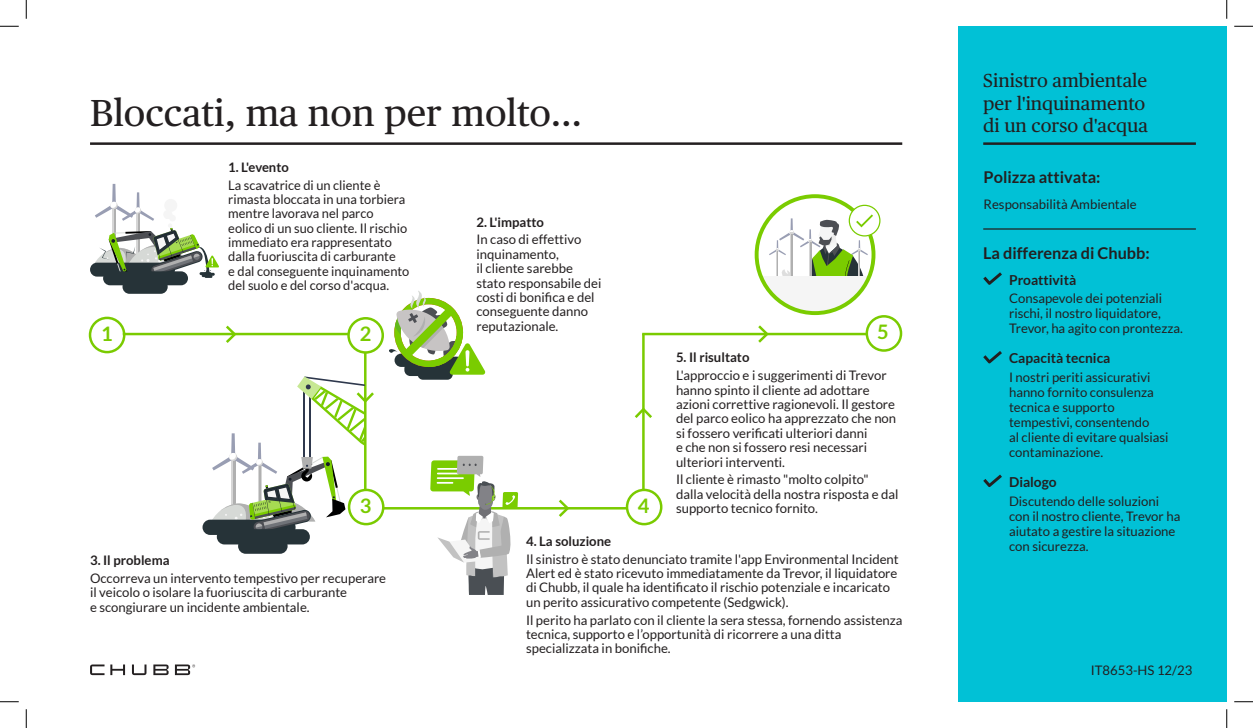
<style>
.page{position:relative;width:1253px;height:728px;background:#fff}
.page>*{position:absolute;margin:0;border:0;box-sizing:border-box;transform-origin:0 0}
.t1{font:37.5px "Chubb Publico Text";color:#231f20}
.t2{font:700 20px "Lato";color:#7acb00}
.t3{font:18.75px/22.5px "Chubb Publico Text";color:#231f20}
.Side_sub_2{font:700 16.25px "Lato";color:#231f20}
.Side_copy{font:700 16.25px "Lato";color:#231f20}
.Sub_side_3{font:700 13.75px "Lato";color:#231f20}
.Main_copy{font:13.12px/14.4px "Lato";color:#231f20}
.Side_copy-2{font:13.12px/15px "Lato";color:#231f20}
.t4{font:700 13.12px "Lato";color:#231f20}
.Side_copy-3{font:13.12px "Lato";color:#231f20}
.s1{font-style:inherit}
</style>
<div class="page">
<div style="left:958px;top:26px;width:268px;height:675px;background:#01c1d6"></div>
<div style="left:89px;top:316px;width:36px;height:37px;border:2px solid #7acb00;border-radius:50%"></div>
<hr style="left:364px;top:333px;width:2px;height:176px;background:#7acb00">
<div style="left:348px;top:318px;width:35px;height:34px;background:#fff;border-radius:50%"></div>
<div style="left:347px;top:317px;width:37px;height:36px;border:2px solid #7acb00;border-radius:50%"></div>
<hr style="left:123px;top:333px;width:225px;height:2px;background:#7acb00">
<hr style="left:365px;top:507px;width:279px;height:2px;background:#7acb00">
<hr style="left:642px;top:333px;width:249px;height:2px;background:#7acb00">
<hr style="left:642px;top:334px;width:2px;height:176px;background:#7acb00">
<svg style="left:349px;top:490px;width:34px;height:34px"></svg>
<div style="left:348px;top:488px;width:36px;height:37px;border:2px solid #7acb00;border-radius:50%"></div>
<div style="left:867px;top:316px;width:34px;height:34px;background:#fff;border-radius:50%"></div>
<div style="left:865px;top:315px;width:37px;height:37px;border:2px solid #7acb00;border-radius:50%"></div>
<svg style="left:90px;top:664px;width:105px;height:11px"></svg>
<svg style="left:223px;top:325px;width:15px;height:18px"></svg>
<svg style="left:755px;top:325px;width:15px;height:18px"></svg>
<svg style="left:634px;top:405px;width:18px;height:15px"></svg>
<hr style="left:983px;top:142px;width:213px;height:3px;background:#231f20">
<svg style="left:983px;top:272px;width:19px;height:13px"></svg>
<svg style="left:983px;top:351px;width:19px;height:12px"></svg>
<svg style="left:983px;top:474px;width:19px;height:13px"></svg>
<hr style="left:983px;top:228px;width:213px;height:1px;background:#231f20">
<div style="left:627px;top:490px;width:34px;height:34px;background:#fff;border-radius:50%"></div>
<div style="left:626px;top:488px;width:36px;height:37px;border:2px solid #7acb00;border-radius:50%"></div>
<svg style="left:556px;top:499px;width:15px;height:18px"></svg>
<div style="left:90px;top:262px;width:85px;height:14px;background:#263338;border-radius:7px"></div>
<div style="left:122px;top:280px;width:46px;height:14px;background:#263338;border-radius:7px"></div>
<svg style="left:94px;top:184px;width:125px;height:101px"></svg>
<div style="left:404px;top:362px;width:43px;height:14px;background:#263338;border-radius:6px"></div>
<div style="left:417px;top:366px;width:36px;height:13px;background:#263338;border-radius:5px"></div>
<svg style="left:389px;top:291px;width:96px;height:83px"></svg>
<div style="left:202px;top:519px;width:93px;height:16px;background:#263338;border-radius:8px"></div>
<div style="left:217px;top:529px;width:93px;height:15px;background:#263338;border-radius:8px"></div>
<div style="left:238px;top:538px;width:50px;height:15px;background:#263338;border-radius:8px"></div>
<svg style="left:211px;top:376px;width:165px;height:157px"></svg>
<svg style="left:430px;top:456px;width:88px;height:139px"></svg>
<svg style="left:759px;top:276px;width:10px;height:18px"></svg>
<div style="left:754px;top:194px;width:121px;height:121px;border:4px solid #7acc00;border-radius:50%"></div>
<svg style="left:849px;top:205px;width:31px;height:31px"></svg>
<div style="left:848px;top:205px;width:32px;height:31px;border:1px solid #7acc00;border-radius:50%"></div>
<svg style="left:769px;top:212px;width:106px;height:101px"></svg>
<hr style="left:90px;top:142px;width:812px;height:3px;background:#231f20">
<svg style="left:0;top:25px;width:19px;height:2px"></svg>
<svg style="left:1234px;top:25px;width:19px;height:2px"></svg>
<svg style="left:0;top:701px;width:19px;height:1px"></svg>
<svg style="left:1234px;top:701px;width:19px;height:1px"></svg>
<svg style="left:25px;top:0;width:2px;height:19px"></svg>
<svg style="left:25px;top:709px;width:2px;height:19px"></svg>
<svg style="left:1226px;top:0;width:1px;height:19px"></svg>
<svg style="left:1226px;top:709px;width:1px;height:19px"></svg>
<p class="t1" style="left:90px;top:84px;width:494px">Bloccati, ma non per molto…</p>
<p class="t4" style="left:228px;top:159px;width:62px">1. L'evento</p>
<p class="Main_copy" style="left:228px;top:177px;width:183px">La scavatrice di un cliente è rimasta bloccata in una torbiera mentre lavorava nel parco eolico di un suo cliente. Il rischio immediato era rappresentato dalla fuoriuscita di carburante<br>e dal conseguente inquinamento del suolo e del corso d'acqua.</p>
<p class="t4" style="left:476px;top:214px;width:69px">2. L'impatto</p>
<p class="Main_copy" style="left:476px;top:232px;width:127px">In caso di effettivo inquinamento,<br>il cliente sarebbe stato responsabile dei costi di bonifica e del conseguente danno reputazionale.</p>
<p class="t2" style="left:101px;top:322px;width:13px">1</p>
<p class="t2" style="left:360px;top:322px;width:13px">2</p>
<p class="t2" style="left:360px;top:494px;width:13px">3</p>
<p class="t2" style="left:638px;top:494px;width:13px">4</p>
<p class="t2" style="left:877px;top:320px;width:13px">5</p>
<p class="t4" style="left:676px;top:350px;width:75px">5. Il risultato</p>
<p class="Main_copy" style="left:676px;top:368px;width:222px">L'approccio e i suggerimenti di Trevor hanno spinto il cliente ad adottare azioni correttive ragionevoli. Il gestore del parco eolico ha apprezzato che non si fossero verificati ulteriori danni<br>e che non si fossero resi necessari ulteriori interventi.</p>
<p class="Main_copy" style="left:676px;top:472px;width:224px">Il cliente è rimasto "molto colpito" dalla velocità della nostra risposta e dal supporto tecnico fornito.</p>
<p class="t4" style="left:90px;top:552px;width:81px">3. Il problema</p>
<p class="Main_copy" style="left:90px;top:571px;width:298px">Occorreva un intervento tempestivo per recuperare il veicolo o isolare la fuoriuscita di carburante<br>e scongiurare un incidente ambientale.</p>
<p class="t4" style="left:526px;top:533px;width:87px">4. La soluzione</p>
<p class="Main_copy" style="left:526px;top:551px;width:374px">Il sinistro è stato denunciato tramite l'app Environmental Incident Alert ed è stato ricevuto immediatamente da Trevor, il liquidatore di Chubb, il quale ha identificato il rischio potenziale e incaricato un perito assicurativo competente (Sedgwick).</p>
<p class="Main_copy" style="left:526px;top:612px;width:378px">Il perito ha parlato con il cliente la sera stessa, fornendo assistenza tecnica, supporto e l’opportunità di ricorrere a una ditta specializzata in bonifiche.</p>
<p class="t3" style="left:983px;top:68px;width:166px">Sinistro ambientale per l'inquinamento di un corso d'acqua</p>
<p class="Side_copy" style="left:983px;top:168px;width:118px">Polizza attivata:</p>
<p class="Side_copy-3" style="left:983px;top:197px;width:155px"><span class="s1">R</span>esponsabilità Ambientale</p>
<p class="Side_sub_2" style="left:983px;top:244px;width:168px">La differenza di Chubb:</p>
<p class="Sub_side_3" style="left:1009px;top:272px;width:69px">Proattività</p>
<p class="Side_copy-2" style="left:1009px;top:291px;width:175px">Consapevole dei potenziali rischi, il nostro liquidatore,<br>Trevor, ha agito con prontezza.</p>
<p class="Sub_side_3" style="left:1009px;top:350px;width:103px">Capacità tecnica</p>
<p class="Side_copy-2" style="left:1009px;top:369px;width:161px">I nostri periti assicurativi hanno fornito consulenza tecnica e supporto tempestivi, consentendo<br>al cliente di evitare qualsiasi contaminazione.</p>
<p class="Sub_side_3" style="left:1009px;top:474px;width:49px">Dialogo</p>
<p class="Side_copy-2" style="left:1009px;top:493px;width:173px">Discutendo delle soluzioni con il nostro cliente, Trevor ha aiutato a gestire la situazione con sicurezza.</p>
<p class="Main_copy" style="left:1090px;top:663px;width:103px">IT8653-HS 12/23</p>
</div>
